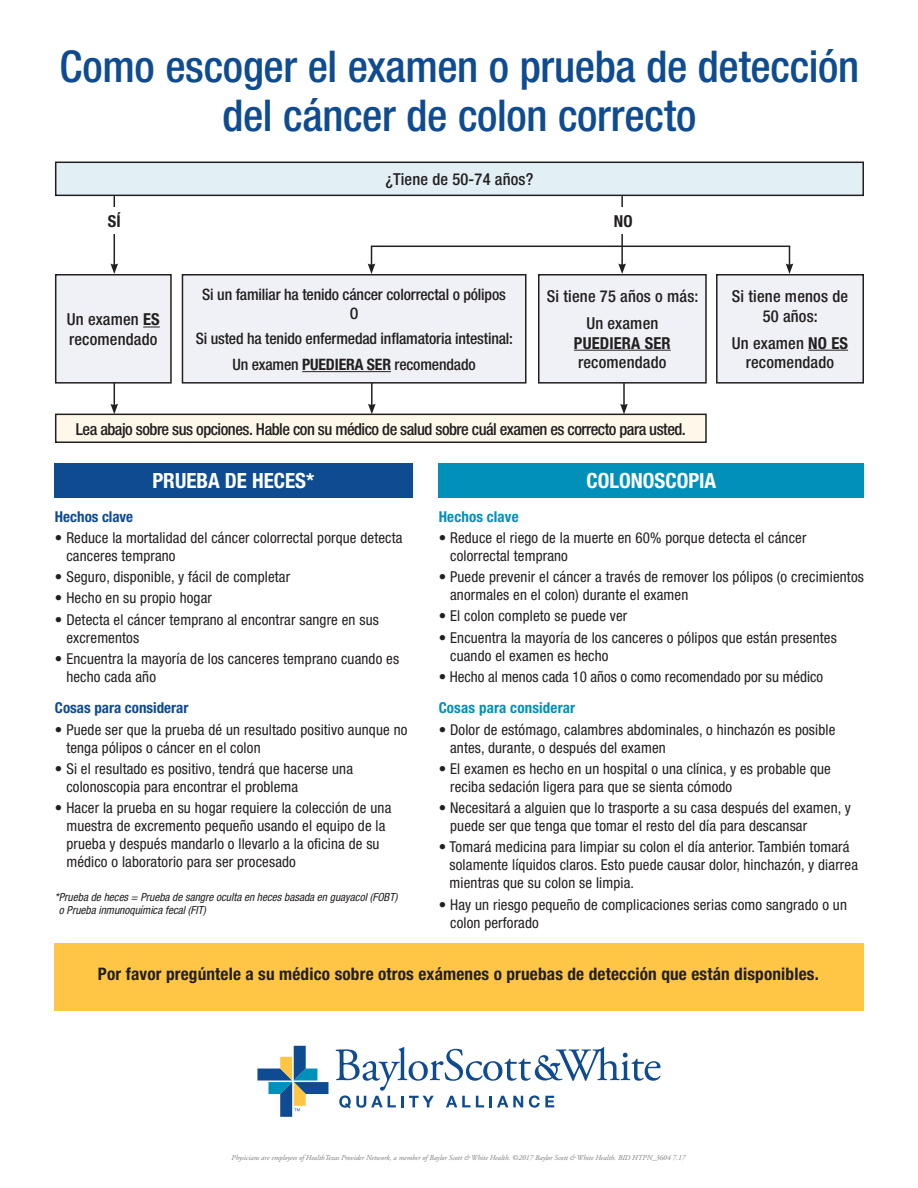
<style>
.page{position:relative;width:918px;height:1188px;background:#fff}
.page>*{position:absolute;margin:0;border:0;box-sizing:border-box;transform-origin:0 0}
.SUBHEAD{font:500 condensed 43.8px/48.9px "Helvetica Neue";letter-spacing:-.01em;color:#0f4b91;text-align:center}
.t1{font:700 condensed 21px "Helvetica Neue";color:#fff}
.t2{font:700 condensed 17.25px "Helvetica Neue";letter-spacing:.01em;color:#231f20}
.t3{font:500 condensed 16.5px/19.8px "Helvetica Neue";letter-spacing:.01em;color:#231f20;text-align:center}
.t4{font:500 condensed 16.5px "Helvetica Neue";letter-spacing:-.03em;color:#231f20}
.t5{font:700 condensed 16.5px "Helvetica Neue";color:#231f20}
.t6{font:500 condensed 15.75px/18.9px "Helvetica Neue";letter-spacing:-.01em;color:#231f20;text-align:center}
.t7{font:condensed 15px/18px "Helvetica Neue";letter-spacing:.01em;color:#231f20}
.t8{font:700 condensed 15px "Helvetica Neue";color:#0f4b91}
.t9{font:700 condensed 15px "Helvetica Neue";letter-spacing:.01em;color:#0090ba}
.t10{font:italic condensed 11.25px/13.5px "Helvetica Neue";color:#231f20}
.t11{font:italic 7.5px "Adobe Garamond Pro";color:#787a7d}
.s1{font-weight:700}
</style>
<div class="page">
<div style="left:717px;top:275px;width:146px;height:108px;background:#eff1f6"></div>
<hr style="left:808px;top:350px;width:40px;height:1px;background:#231f20">
<div style="left:716px;top:274px;width:148px;height:110px;border:2px solid #231f20"></div>
<hr style="left:114px;top:336px;width:1px;height:70px;background:#231f20">
<svg style="left:110px;top:404px;width:8px;height:10px"></svg>
<hr style="left:371px;top:336px;width:2px;height:70px;background:#231f20">
<svg style="left:368px;top:404px;width:8px;height:10px"></svg>
<hr style="left:623px;top:336px;width:2px;height:70px;background:#231f20">
<svg style="left:620px;top:404px;width:8px;height:10px"></svg>
<div style="left:56px;top:275px;width:115px;height:108px;background:#eff1f6"></div>
<svg style="left:143px;top:327px;width:17px;height:1px"></svg>
<div style="left:55px;top:274px;width:117px;height:110px;border:2px solid #231f20"></div>
<div style="left:56px;top:414px;width:650px;height:28px;background:#fef8ea"></div>
<div style="left:55px;top:414px;width:652px;height:29px;border:2px solid #231f20"></div>
<hr style="left:114px;top:196px;width:1px;height:70px;background:#231f20">
<svg style="left:110px;top:263px;width:8px;height:11px"></svg>
<hr style="left:621px;top:196px;width:2px;height:70px;background:#231f20">
<svg style="left:368px;top:245px;width:425px;height:29px"></svg>
<div style="left:539px;top:275px;width:167px;height:108px;background:#eff1f6"></div>
<hr style="left:574px;top:350px;width:97px;height:1px;background:#231f20">
<div style="left:538px;top:274px;width:169px;height:110px;border:2px solid #231f20"></div>
<div style="left:182px;top:275px;width:344px;height:108px;background:#eff1f6"></div>
<hr style="left:302px;top:371px;width:89px;height:1px;background:#231f20">
<div style="left:182px;top:274px;width:344px;height:110px;border:2px solid #231f20"></div>
<div style="left:56px;top:162px;width:807px;height:33px;background:#e2eff5"></div>
<div style="left:55px;top:162px;width:809px;height:34px;border:2px solid #231f20"></div>
<div style="left:95px;top:207px;width:39px;height:26px;background:#fff"></div>
<div style="left:604px;top:207px;width:39px;height:26px;background:#fff"></div>
<div style="left:54px;top:463px;width:359px;height:35px;background:#0f4b91"></div>
<div style="left:439px;top:463px;width:425px;height:35px;background:#0090ba"></div>
<svg style="left:257px;top:1046px;width:71px;height:71px"></svg>
<svg style="left:336px;top:1047px;width:325px;height:62px"></svg>
<div style="left:54px;top:943px;width:810px;height:67px;background:#fec644"></div>
<p class="SUBHEAD" style="left:60px;top:42px;width:801px">Como escoger el examen o prueba de detección del cáncer de colon correcto</p>
<p class="t3" style="left:385px;top:169px;width:149px">¿Tiene de 50-74 años?</p>
<p class="t5" style="left:108px;top:211px;width:14px">SÍ</p>
<p class="t5" style="left:614px;top:211px;width:20px">NO</p>
<p class="t3" style="left:67px;top:309px;width:95px">Un examen <span class="s1">ES</span></p>
<p class="t3" style="left:69px;top:329px;width:90px">recomendado</p>
<p class="t6" style="left:202px;top:285px;width:305px">Si un familiar ha tenido cáncer colorrectal o pólipos<br>O</p>
<p class="t6" style="left:196px;top:329px;width:319px">Si usted ha tenido enfermedad inflamatoria intestinal:</p>
<p class="t6" style="left:232px;top:355px;width:245px">Un examen <span class="s1">PUEDIERA SER</span> recomendado</p>
<p class="t3" style="left:547px;top:286px;width:153px">Si tiene 75 años o más:</p>
<p class="t3" style="left:574px;top:313px;width:98px">Un examen<br><span class="s1">PUEDIERA SER </span>recomendado</p>
<p class="t3" style="left:732px;top:286px;width:118px">Si tiene menos de<br>50 años:</p>
<p class="t3" style="left:732px;top:333px;width:118px">Un examen <span class="s1">NO ES </span>recomendado</p>
<p class="t4" style="left:76px;top:419px;width:612px">Lea abajo sobre sus opciones. Hable con su médico de salud sobre cuál examen es correcto para usted.</p>
<p class="t1" style="left:152px;top:468px;width:164px">PRUEBA DE HECES*</p>
<p class="t1" style="left:586px;top:468px;width:131px">COLONOSCOPIA</p>
<p class="t8" style="left:55px;top:507px;width:80px">Hechos clave</p>
<p class="t7" style="left:66px;top:528px;width:338px;text-indent:-11px">• Reduce la mortalidad del cáncer colorrectal porque detecta canceres temprano</p>
<p class="t7" style="left:55px;top:568px;width:237px">• Seguro, disponible, y fácil de completar</p>
<p class="t7" style="left:55px;top:589px;width:158px">• Hecho en su propio hogar</p>
<p class="t7" style="left:66px;top:610px;width:314px;text-indent:-11px">• Detecta el cáncer temprano al encontrar sangre en sus excrementos</p>
<p class="t7" style="left:66px;top:649px;width:334px;text-indent:-11px">• Encuentra la mayoría de los canceres temprano cuando es hecho cada año</p>
<p class="t8" style="left:55px;top:699px;width:135px">Cosas para considerar</p>
<p class="t7" style="left:66px;top:720px;width:343px;text-indent:-11px">• Puede ser que la prueba dé un resultado positivo aunque no tenga pólipos o cáncer en el colon</p>
<p class="t7" style="left:66px;top:759px;width:288px;text-indent:-11px">• Si el resultado es positivo, tendrá que hacerse una colonoscopia para encontrar el problema</p>
<p class="t7" style="left:66px;top:799px;width:326px;text-indent:-11px">• Hacer la prueba en su hogar requiere la colección de una muestra de excremento pequeño usando el equipo de la prueba y después mandarlo o llevarlo a la oficina de su médico o laboratorio para ser procesado</p>
<p class="t10" style="left:59px;top:890px;width:340px;text-indent:-4px">*Prueba de heces = Prueba de sangre oculta en heces basada en guayacol (FOBT) o Prueba inmunoquímica fecal (FIT)</p>
<p class="t9" style="left:439px;top:507px;width:81px">Hechos clave</p>
<p class="t7" style="left:450px;top:528px;width:358px;text-indent:-11px">• Reduce el riego de la muerte en 60% porque detecta el cáncer colorrectal temprano</p>
<p class="t7" style="left:450px;top:568px;width:415px;text-indent:-11px">• Puede prevenir el cáncer a través de remover los pólipos (o crecimientos anormales en el colon) durante el examen</p>
<p class="t7" style="left:439px;top:607px;width:190px">• El colon completo se puede ver</p>
<p class="t7" style="left:450px;top:628px;width:388px;text-indent:-11px">• Encuentra la mayoría de los canceres o pólipos que están presentes cuando el examen es hecho</p>
<p class="t7" style="left:439px;top:667px;width:386px">• Hecho al menos cada 10 años o como recomendado por su médico</p>
<p class="t9" style="left:439px;top:699px;width:138px">Cosas para considerar</p>
<p class="t7" style="left:450px;top:720px;width:387px;text-indent:-11px">• Dolor de estómago, calambres abdominales, o hinchazón es posible antes, durante, o después del examen</p>
<p class="t7" style="left:450px;top:759px;width:382px;text-indent:-11px">• El examen es hecho en un hospital o una clínica, y es probable que reciba sedación ligera para que se sienta cómodo</p>
<p class="t7" style="left:450px;top:799px;width:402px;text-indent:-11px">• Necesitará a alguien que lo trasporte a su casa después del examen, y puede ser que tenga que tomar el resto del día para descansar</p>
<p class="t7" style="left:450px;top:838px;width:410px;text-indent:-11px">• Tomará medicina para limpiar su colon el día anterior. También tomará solamente líquidos claros. Esto puede causar dolor, hinchazón, y diarrea mientras que su colon se limpia.</p>
<p class="t7" style="left:450px;top:895px;width:398px;text-indent:-11px">• Hay un riesgo pequeño de complicaciones serias como sangrado o un colon perforado</p>
<p class="t2" style="left:98px;top:963px;width:722px">Por favor pregúntele a su médico sobre otros exámenes o pruebas de detección que están disponibles.</p>
<p class="t11" style="left:232px;top:1153px;width:455px">Physicians are employees of HealthTexas Provider Network, a member of Baylor Scott &amp; White Health. ©2017 Baylor Scott &amp; White Health. BID HTPN_3604 7.17</p>
</div>
